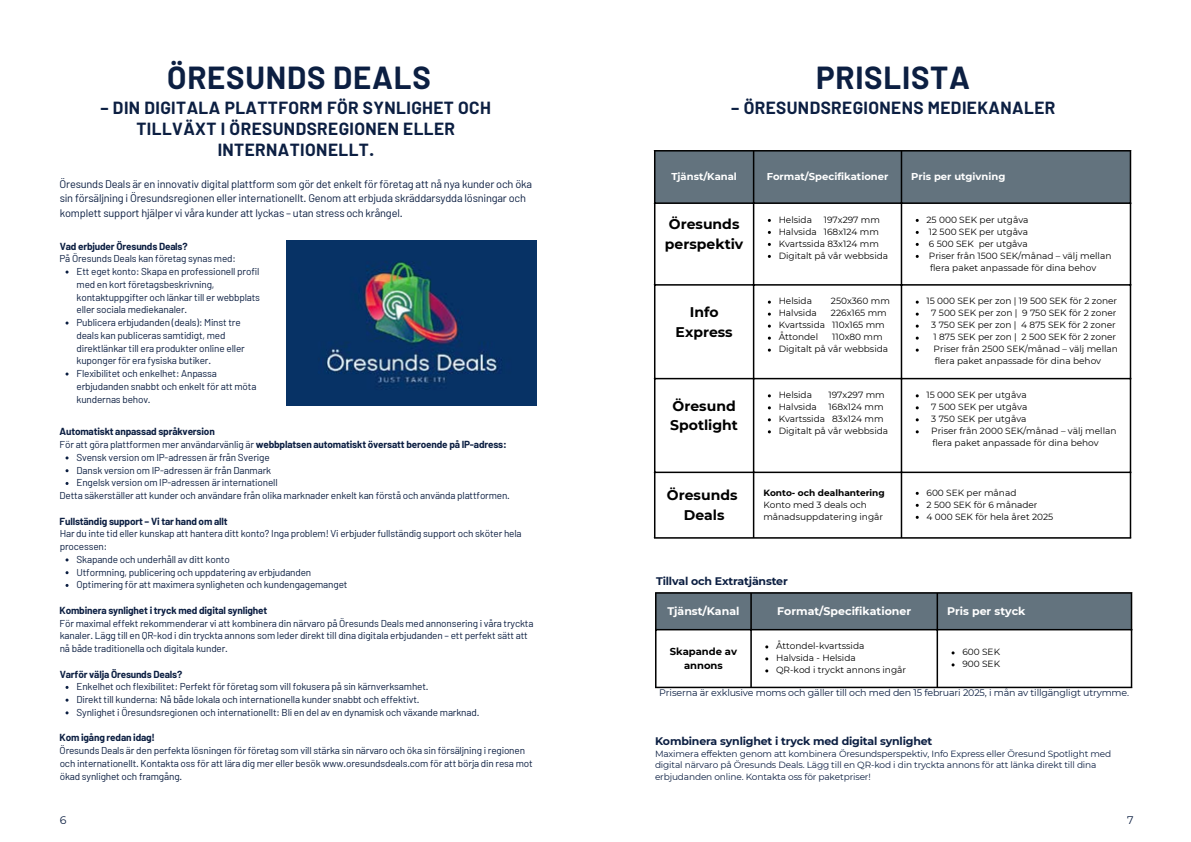
<style>
.page{position:relative;width:1191px;height:842px;background:#fff}
.page>*{position:absolute;margin:0;border:0;box-sizing:border-box;transform-origin:0 0}
.t1{font:700 31.2px "Barlow";letter-spacing:.025em;color:#0c1f42}
.t2{font:700 17.2px/21px "Barlow";letter-spacing:.025em;color:#0c1f42;text-align:center}
.t3{font:700 14px/19.5px "Montserrat";color:#000}
.t4{font:11px/14.2px "Barlow";letter-spacing:-.015em;color:#0c1f42}
.t5{font:700 11px "Montserrat";letter-spacing:-.015em;color:#0c1f42}
.t6{font:700 11px "Montserrat";color:#fff}
.t7{font:11px "Montserrat";color:#0c1f42}
.t8{font:10px/12.7px "Barlow";letter-spacing:-.015em;color:#0c1f42}
.t9{font:700 10px "Barlow";letter-spacing:-.015em;color:#0c1f42}
.t10{font:700 10px "Montserrat";color:#fff}
.t11{font:700 10px/13.5px "Montserrat";color:#000;text-align:center}
.t12{font:9.5px "Montserrat";letter-spacing:-.015em;color:#0c1f42}
.t13{font:9px/12px "Montserrat";color:#000}
.t14{font:9px/11.2px "Montserrat";letter-spacing:-.015em;color:#0c1f42}
.t15{font:700 9px "Montserrat";color:#000}
.s1{font-weight:400}
</style>
<div class="page">
<img style="left:286px;top:240px;width:250px;height:165px">
<div style="left:655px;top:152px;width:474px;height:50px;background:#63737e"></div>
<hr style="left:654px;top:152px;width:1px;height:385px;background:#000">
<hr style="left:753px;top:152px;width:1px;height:385px;background:#000">
<hr style="left:900px;top:152px;width:2px;height:385px;background:#000">
<hr style="left:1129px;top:152px;width:2px;height:385px;background:#000">
<hr style="left:654px;top:150px;width:477px;height:2px;background:#000">
<hr style="left:654px;top:202px;width:477px;height:2px;background:#000">
<hr style="left:654px;top:284px;width:477px;height:2px;background:#000">
<hr style="left:654px;top:378px;width:477px;height:1px;background:#000">
<hr style="left:654px;top:472px;width:477px;height:1px;background:#000">
<hr style="left:654px;top:537px;width:477px;height:2px;background:#000">
<div style="left:656px;top:594px;width:474px;height:35px;background:#63737e"></div>
<hr style="left:655px;top:594px;width:1px;height:93px;background:#000">
<hr style="left:750px;top:594px;width:2px;height:93px;background:#000">
<hr style="left:936px;top:594px;width:2px;height:93px;background:#000">
<hr style="left:1130px;top:594px;width:2px;height:93px;background:#000">
<hr style="left:655px;top:592px;width:477px;height:2px;background:#000">
<hr style="left:655px;top:629px;width:477px;height:1px;background:#000">
<hr style="left:655px;top:687px;width:477px;height:1px;background:#000">
<h1 class="t1" style="left:167px;top:59px;width:265px">ÖRESUNDS DEALS</h1>
<h2 class="t2" style="left:101px;top:97px;width:392px">– DIN DIGITALA PLATTFORM FÖR SYNLIGHET OCH<br>TILLVÄXT I ÖRESUNDSREGIONEN ELLER<br>INTERNATIONELLT.</h2>
<p class="t4" style="left:60px;top:177px;width:474px">Öresunds Deals är en innovativ digital plattform som gör det enkelt för företag att nå nya kunder och öka sin försäljning i Öresundsregionen eller internationellt. Genom att erbjuda skräddarsydda lösningar och komplett support hjälper vi våra kunder att lyckas – utan stress och krångel.</p>
<p class="t9" style="left:60px;top:240px;width:129px">Vad erbjuder Öresunds Deals?</p>
<p class="t8" style="left:77px;top:252px;width:185px;text-indent:-17px">På Öresunds Deals kan företag synas med:<br>Ett eget konto: Skapa en professionell profil med en kort företagsbeskrivning, kontaktuppgifter och länkar till er webbplats eller sociala mediekanaler.<br>Publicera erbjudanden (deals): Minst tre deals kan publiceras samtidigt, med direktlänkar till era produkter online eller kuponger för era fysiska butiker.<br>Flexibilitet och enkelhet: Anpassa erbjudanden snabbt och enkelt för att möta kundernas behov.</p>
<p class="t9" style="left:60px;top:426px;width:157px">Automatiskt anpassad språkversion</p>
<p class="t9" style="left:60px;top:438px;width:449px"><span class="s1">För att göra plattformen mer användarvänlig är</span> webbplatsen automatiskt översatt beroende på IP-adress:</p>
<p class="t8" style="left:77px;top:451px;width:195px">Svensk version om IP-adressen är från Sverige</p>
<p class="t8" style="left:77px;top:463px;width:196px">Dansk version om IP-adressen är från Danmark</p>
<p class="t8" style="left:77px;top:476px;width:203px">Engelsk version om IP-adressen är internationell</p>
<p class="t8" style="left:60px;top:489px;width:452px">Detta säkerställer att kunder och användare från olika marknader enkelt kan förstå och använda plattformen.</p>
<p class="t9" style="left:60px;top:515px;width:169px">Fullständig support – Vi tar hand om allt</p>
<p class="t8" style="left:60px;top:527px;width:463px">Har du inte tid eller kunskap att hantera ditt konto? Inga problem! Vi erbjuder fullständig support och sköter hela</p>
<p class="t8" style="left:60px;top:540px;width:49px">processen:</p>
<p class="t8" style="left:77px;top:553px;width:155px">Skapande och underhåll av ditt konto</p>
<p class="t8" style="left:77px;top:565px;width:236px">Utformning, publicering och uppdatering av erbjudanden</p>
<p class="t8" style="left:77px;top:578px;width:272px">Optimering för att maximera synligheten och kundengagemanget</p>
<p class="t9" style="left:60px;top:604px;width:209px">Kombinera synlighet i tryck med digital synlighet</p>
<p class="t8" style="left:60px;top:616px;width:475px">För maximal effekt rekommenderar vi att kombinera din närvaro på Öresunds Deals med annonsering i våra tryckta kanaler. Lägg till en QR-kod i din tryckta annons som leder direkt till dina digitala erbjudanden – ett perfekt sätt att nå både traditionella och digitala kunder.</p>
<p class="t9" style="left:60px;top:668px;width:124px">Varför välja Öresunds Deals?</p>
<p class="t8" style="left:77px;top:680px;width:404px">Enkelhet och flexibilitet: Perfekt för företag som vill fokusera på sin kärnverksamhet.<br>Direkt till kunderna: Nå både lokala och internationella kunder snabbt och effektivt.<br>Synlighet i Öresundsregionen och internationellt: Bli en del av en dynamisk och växande marknad.</p>
<p class="t9" style="left:60px;top:731px;width:97px">Kom igång redan idag!</p>
<p class="t8" style="left:60px;top:744px;width:474px">Öresunds Deals är den perfekta lösningen för företag som vill stärka sin närvaro och öka sin försäljning i regionen och internationellt. Kontakta oss för att lära dig mer eller besök www.oresundsdeals.com för att börja din resa mot ökad synlighet och framgång.</p>
<p class="t7" style="left:60px;top:813px;width:8px">6</p>
<h1 class="t1" style="left:816px;top:59px;width:155px">PRISLISTA</h1>
<h2 class="t2" style="left:731px;top:97px;width:326px">– ÖRESUNDSREGIONENS MEDIEKANALER</h2>
<p class="t10" style="left:671px;top:169px;width:67px">Tjänst/Kanal</p>
<p class="t10" style="left:766px;top:169px;width:123px">Format/Specifikationer</p>
<p class="t10" style="left:911px;top:169px;width:96px">Pris per utgivning</p>
<h3 class="t3" style="left:665px;top:214px;width:80px">Öresunds perspektiv</h3>
<p class="t13" style="left:778px;top:213px;width:35px">Helsida</p>
<p class="t13" style="left:778px;top:213px;width:111px;text-indent:45px">197x297 mm<br>Halvsida 168x124 mm<br>Kvartssida 83x124 mm<br>Digitalt på vår webbsida</p>
<p class="t13" style="left:926px;top:213px;width:186px">25 000 SEK per utgåva<br>12 500 SEK per utgåva<br>6 500 SEK per utgåva<br>Priser från 1500 SEK/månad – välj mellan flera paket anpassade för dina behov</p>
<h3 class="t3" style="left:675px;top:302px;width:59px;text-align:center">Info<br>Express</h3>
<h3 class="t3" style="left:670px;top:395px;width:69px">Öresund<br>Spotlight</h3>
<p class="t13" style="left:778px;top:295px;width:35px">Helsida</p>
<p class="t13" style="left:831px;top:295px;width:60px">250x360 mm</p>
<p class="t13" style="left:778px;top:307px;width:40px">Halvsida</p>
<p class="t13" style="left:778px;top:307px;width:110px;text-indent:52px">226x165 mm<br>Kvartssida 110x165 mm<br>Åttondel</p>
<p class="t13" style="left:778px;top:331px;width:111px;text-indent:54px">110x80 mm<br>Digitalt på vår webbsida</p>
<p class="t13" style="left:778px;top:389px;width:35px">Helsida</p>
<p class="t13" style="left:828px;top:389px;width:58px">197x297 mm</p>
<p class="t13" style="left:778px;top:401px;width:40px">Halvsida</p>
<p class="t13" style="left:778px;top:401px;width:111px;text-indent:50px">168x124 mm<br>Kvartssida 83x124 mm<br>Digitalt på vår webbsida</p>
<h3 class="t3" style="left:667px;top:485px;width:72px;text-align:center">Öresunds<br>Deals</h3>
<p class="t15" style="left:763px;top:486px;width:123px">Konto- och dealhantering</p>
<p class="t13" style="left:763px;top:498px;width:121px">Konto med 3 deals och månadsuppdatering ingår</p>
<p class="t5" style="left:656px;top:573px;width:133px">Tillval och Extratjänster</p>
<p class="t13" style="left:926px;top:295px;width:192px">15 000 SEK per zon | 19 500 SEK för 2 zoner</p>
<p class="t13" style="left:931px;top:307px;width:187px">7 500 SEK per zon | 9 750 SEK för 2 zoner</p>
<p class="t13" style="left:931px;top:319px;width:186px">3 750 SEK per zon | 4 875 SEK för 2 zoner</p>
<p class="t13" style="left:933px;top:331px;width:184px">1 875 SEK per zon | 2 500 SEK för 2 zoner</p>
<p class="t13" style="left:933px;top:343px;width:186px">Priser från 2500 SEK/månad – välj mellan</p>
<p class="t13" style="left:934px;top:355px;width:168px">flera paket anpassade för dina behov</p>
<p class="t13" style="left:931px;top:389px;width:187px;text-indent:-5px">15 000 SEK per utgåva<br>7 500 SEK per utgåva<br>3 750 SEK per utgåva<br>Priser från 2000 SEK/månad – välj mellan flera paket anpassade för dina behov</p>
<p class="t13" style="left:926px;top:486px;width:128px">600 SEK per månad<br>2 500 SEK för 6 månader<br>4 000 SEK för hela året 2025</p>
<p class="t6" style="left:667px;top:604px;width:74px">Tjänst/Kanal</p>
<p class="t6" style="left:777px;top:604px;width:135px">Format/Specifikationer</p>
<p class="t6" style="left:947px;top:604px;width:80px">Pris per styck</p>
<p class="t11" style="left:670px;top:644px;width:69px">Skapande av annons</p>
<p class="t13" style="left:776px;top:640px;width:131px">Åttondel-kvartssida<br>Halvsida - Helsida<br>QR-kod i tryckt annons ingår</p>
<p class="t13" style="left:962px;top:646px;width:39px">600 SEK<br>900 SEK</p>
<p class="t12" style="left:659px;top:686px;width:471px">Priserna är exklusive moms och gäller till och med den 15 februari 2025, i mån av tillgängligt utrymme.</p>
<p class="t5" style="left:655px;top:733px;width:279px">Kombinera synlighet i tryck med digital synlighet</p>
<p class="t14" style="left:655px;top:748px;width:458px">Maximera effekten genom att kombinera Öresundsperspektiv, Info Express eller Öresund Spotlight med digital närvaro på Öresunds Deals. Lägg till en QR-kod i din tryckta annons för att länka direkt till dina erbjudanden online. Kontakta oss för paketpriser!</p>
<p class="t7" style="left:1127px;top:813px;width:8px">7</p>
</div>
